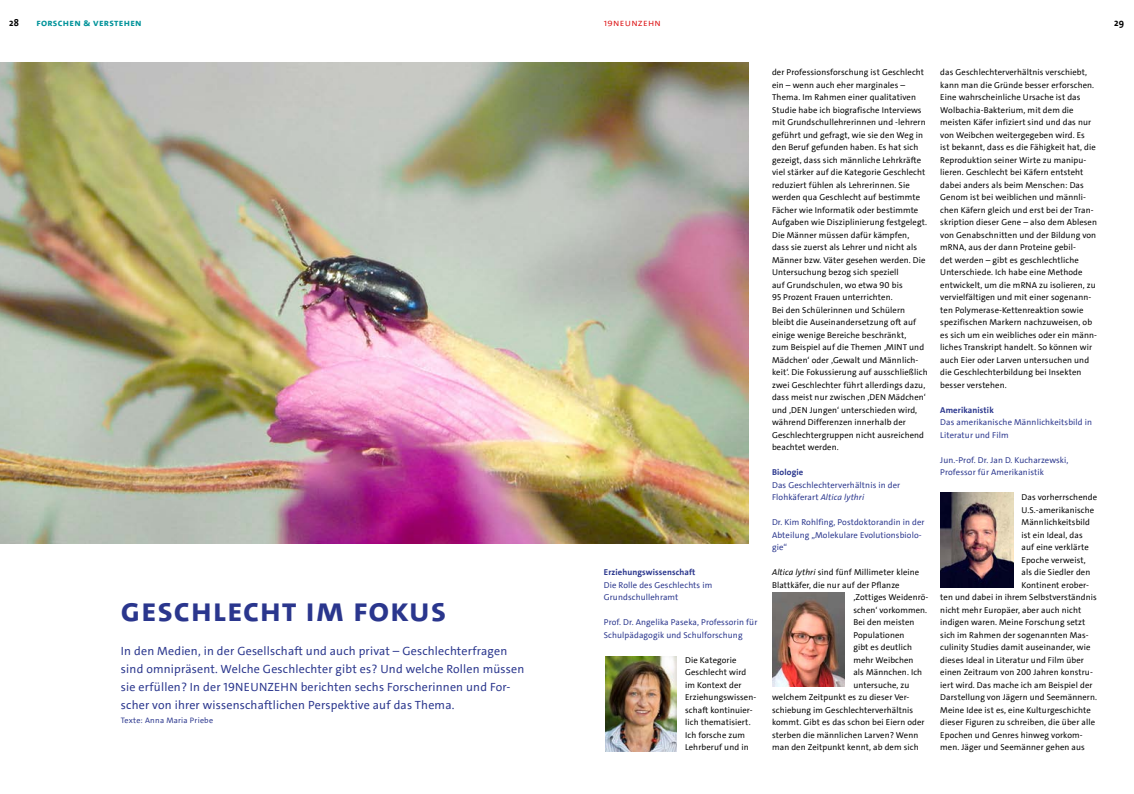
<style>
.page{position:relative;width:1134px;height:794px;background:#fff}
.page>*{position:absolute;margin:0;border:0;box-sizing:border-box;transform-origin:0 0}
.t1{font:34px "The Sans UHH Bold Caps";letter-spacing:.02em;color:#2a368d}
.t2{font:12px/18px "The Sans UHH";letter-spacing:.015em;color:#2a368d}
.t3{font:10px "The Sans UHH Bold Caps";letter-spacing:.03em;color:#00939a}
.t4{font:10px "The Sans UHH Semi Light Caps";letter-spacing:.03em;color:#dd1315}
.t5{font:10px "The Sans UHH Bold Caps";color:#000;scale:.93 1}
.t6{font:8.6px/12.5px "The Sans UHH";letter-spacing:.015em;color:#000}
.t7{font:8.6px/12.5px "The Sans UHH";letter-spacing:.015em;color:#2a368d}
.t8{font:700 8.6px "The Sans UHH";letter-spacing:.015em;color:#2a368d}
.t9{font:8px "The Sans UHH";letter-spacing:.03em;color:#2a368d}
.s1{font-style:italic}
</style>
<div class="page">
<img style="left:0;top:63px;width:748px;height:481px">
<img style="left:940px;top:493px;width:73px;height:94px">
<img style="left:772px;top:592px;width:73px;height:95px">
<img style="left:605px;top:657px;width:72px;height:94px">
<p class="t5" style="left:9px;top:16px;width:12px">28</p>
<p class="t3" style="left:36px;top:16px;width:107px">Forschen &amp; verstehen</p>
<p class="t5" style="left:1114px;top:16px;width:12px">29</p>
<p class="t4" style="left:604px;top:16px;width:59px">19NEUNZEHN</p>
<h1 class="t1" style="left:121px;top:587px;width:327px">Geschlecht im Fokus</h1>
<p class="t2" style="left:121px;top:642px;width:405px">In den Medien, in der Gesellschaft und auch privat – Geschlechterfragen sind omnipräsent. Welche Geschlechter gibt es? Und welche Rollen müssen sie erfüllen? In der 19NEUNZEHN berichten sechs Forscherinnen und For&shy;scher von ihrer wissenschaftlichen Perspektive auf das Thema.</p>
<p class="t9" style="left:121px;top:715px;width:94px">Texte: Anna Maria Priebe</p>
<p class="t8" style="left:604px;top:567px;width:93px">Erziehungswissenschaft</p>
<p class="t7" style="left:604px;top:578px;width:110px">Die Rolle des Geschlechts im<br>Grundschullehramt</p>
<p class="t7" style="left:604px;top:616px;width:155px">Prof. Dr. Angelika Paseka, Professorin für<br>Schulpädagogik und Schulforschung</p>
<p class="t6" style="left:685px;top:653px;width:73px">Die Kategorie<br>Geschlecht wird im Kontext der<br>Erziehungswissen&shy;schaft kontinuier&shy;lich thematisiert.<br>Ich forsche zum<br>Lehrberuf und in</p>
<p class="t6" style="left:772px;top:66px;width:157px">der Professionsforschung ist Geschlecht ein – wenn auch eher marginales – Thema. Im Rahmen einer qualitativen Studie habe ich biografische Interviews mit Grundschullehrerinnen und -lehrern geführt und gefragt, wie sie den Weg in den Beruf gefunden haben. Es hat sich gezeigt, dass sich männliche Lehrkräfte viel stärker auf die Kategorie Geschlecht reduziert fühlen als Lehrerinnen. Sie werden qua Geschlecht auf bestimmte Fächer wie Informatik oder bestimmte Aufgaben wie Disziplinierung festgelegt.<br>Die Männer müssen dafür kämpfen, dass sie zuerst als Lehrer und nicht als Männer bzw. Väter gesehen werden. Die Untersuchung bezog sich speziell<br>auf Grundschulen, wo etwa 90 bis<br>95 Prozent Frauen unterrichten.<br>Bei den Schülerinnen und Schülern bleibt die Auseinandersetzung oft auf einige wenige Bereiche beschränkt,<br>zum Beispiel auf die Themen ‚MINT und Mädchen‘ oder ‚Gewalt und Männlich&shy;keit‘. Die Fokussierung auf ausschließlich zwei Geschlechter führt allerdings dazu, dass meist nur zwischen ‚DEN Mädchen‘ und ‚DEN Jungen‘ unterschieden wird, während Differenzen innerhalb der Geschlechtergruppen nicht ausreichend beachtet werden.</p>
<p class="t8" style="left:772px;top:467px;width:33px">Biologie</p>
<p class="t7" style="left:772px;top:478px;width:130px">Das Geschlechterverhältnis in der<br>Flohkäferart <span class="s1">Altica lythri</span></p>
<p class="t7" style="left:772px;top:516px;width:154px">Dr. Kim Rohlfing, Postdoktorandin in der<br>Abteilung „Molekulare Evolutionsbiolo&shy;gie“</p>
<p class="t6" style="left:772px;top:566px;width:149px"><span class="s1">Altica lythri</span> sind fünf Millimeter kleine</p>
<p class="t6" style="left:772px;top:578px;width:129px">Blattkäfer, die nur auf der Pflanze</p>
<p class="t6" style="left:853px;top:591px;width:77px">‚Zottiges Weidenrö-</p>
<p class="t6" style="left:853px;top:603px;width:75px">schen‘ vorkommen.</p>
<p class="t6" style="left:853px;top:616px;width:63px">Bei den meisten</p>
<p class="t6" style="left:853px;top:628px;width:53px">Populationen</p>
<p class="t6" style="left:853px;top:641px;width:60px">gibt es deutlich</p>
<p class="t6" style="left:853px;top:653px;width:62px">mehr Weibchen</p>
<p class="t6" style="left:853px;top:666px;width:70px">als Männchen. Ich</p>
<p class="t6" style="left:853px;top:678px;width:58px">untersuche, zu</p>
<p class="t6" style="left:772px;top:691px;width:139px">welchem Zeitpunkt es zu dieser Ver-</p>
<p class="t6" style="left:772px;top:703px;width:143px">schiebung im Geschlechterverhältnis</p>
<p class="t6" style="left:772px;top:716px;width:154px">kommt. Gibt es das schon bei Eiern oder</p>
<p class="t6" style="left:772px;top:728px;width:148px">sterben die männlichen Larven? Wenn</p>
<p class="t6" style="left:772px;top:741px;width:148px">man den Zeitpunkt kennt, ab dem sich</p>
<p class="t6" style="left:940px;top:66px;width:158px">das Geschlechterverhältnis verschiebt, kann man die Gründe besser erforschen.<br>Eine wahrscheinliche Ursache ist das Wolbachia-Bakterium, mit dem die meisten Käfer infiziert sind und das nur von Weibchen weitergegeben wird. Es<br>ist bekannt, dass es die Fähigkeit hat, die Reproduktion seiner Wirte zu manipu&shy;lieren. Geschlecht bei Käfern entsteht dabei anders als beim Menschen: Das Genom ist bei weiblichen und männli&shy;chen Käfern gleich und erst bei der Tran&shy;skription dieser Gene – also dem Ablesen von Genabschnitten und der Bildung von mRNA, aus der dann Proteine gebil-<br>det werden – gibt es geschlechtliche Unterschiede. Ich habe eine Methode entwickelt, um die mRNA zu isolieren, zu vervielfältigen und mit einer sogenann&shy;ten Polymerase-Kettenreaktion sowie spezifischen Markern nachzuweisen, ob es sich um ein weibliches oder ein männ&shy;liches Transkript handelt. So können wir auch Eier oder Larven untersuchen und die Geschlechterbildung bei Insekten besser verstehen.</p>
<p class="t8" style="left:940px;top:404px;width:55px">Amerikanistik</p>
<p class="t7" style="left:940px;top:416px;width:153px">Das amerikanische Männlichkeitsbild in<br>Literatur und Film</p>
<p class="t7" style="left:940px;top:453px;width:130px">Jun.-Prof. Dr. Jan D. Kucharzewski,<br>Professor für Amerikanistik</p>
<p class="t6" style="left:1021px;top:491px;width:77px">Das vorherrschende</p>
<p class="t6" style="left:1021px;top:503px;width:74px">U.S.-amerikanische</p>
<p class="t6" style="left:1021px;top:516px;width:70px">Männlichkeitsbild</p>
<p class="t6" style="left:1021px;top:528px;width:63px">ist ein Ideal, das</p>
<p class="t6" style="left:1021px;top:541px;width:69px">auf eine verklärte</p>
<p class="t6" style="left:1021px;top:553px;width:66px">Epoche verweist,</p>
<p class="t6" style="left:1021px;top:566px;width:70px">als die Siedler den</p>
<p class="t6" style="left:1021px;top:578px;width:69px">Kontinent erober-</p>
<p class="t6" style="left:940px;top:591px;width:158px">ten und dabei in ihrem Selbstverständnis</p>
<p class="t6" style="left:940px;top:603px;width:142px">nicht mehr Europäer, aber auch nicht</p>
<p class="t6" style="left:940px;top:616px;width:147px">indigen waren. Meine Forschung setzt</p>
<p class="t6" style="left:940px;top:628px;width:150px">sich im Rahmen der sogenannten Mas-</p>
<p class="t6" style="left:940px;top:641px;width:152px">culinity Studies damit auseinander, wie</p>
<p class="t6" style="left:940px;top:653px;width:145px">dieses Ideal in Literatur und Film über</p>
<p class="t6" style="left:940px;top:666px;width:154px">einen Zeitraum von 200 Jahren konstru-</p>
<p class="t6" style="left:940px;top:678px;width:154px">iert wird. Das mache ich am Beispiel der</p>
<p class="t6" style="left:940px;top:691px;width:158px">Darstellung von Jägern und Seemännern.</p>
<p class="t6" style="left:940px;top:703px;width:152px">Meine Idee ist es, eine Kulturgeschichte</p>
<p class="t6" style="left:940px;top:716px;width:156px">dieser Figuren zu schreiben, die über alle</p>
<p class="t6" style="left:940px;top:728px;width:144px">Epochen und Genres hinweg vorkom-</p>
<p class="t6" style="left:940px;top:741px;width:146px">men. Jäger und Seemänner gehen aus</p>
</div>
